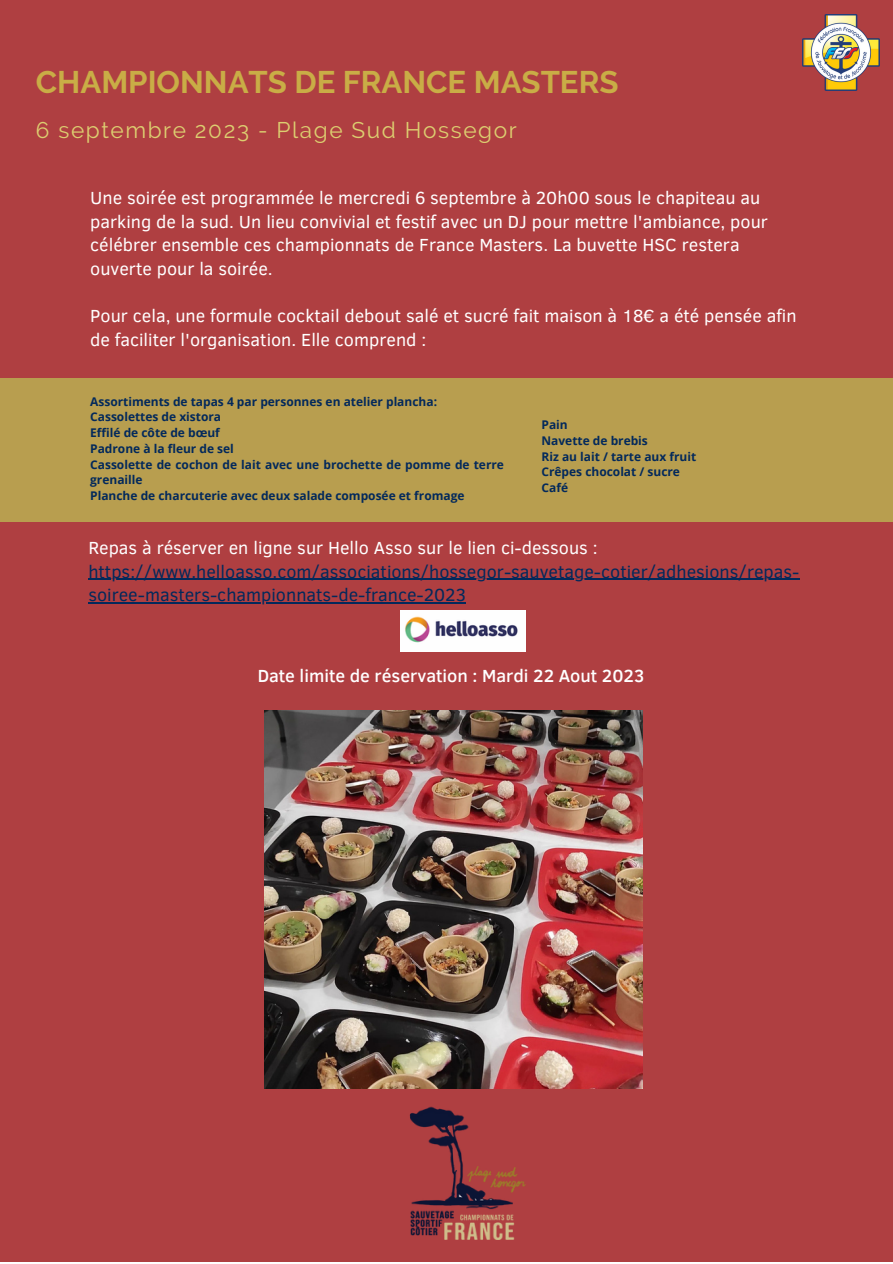
<style>
.page{position:relative;width:893px;height:1264px;background:#fff}
.page>*{position:absolute;margin:0;border:0;box-sizing:border-box;transform-origin:0 0}
.t1{font:700 31.2px "Raleway";color:#c9ad46}
.t2{font:22.65px "Raleway";letter-spacing:.07em;color:#dcce70}
.t3{font:18px/23.5px "Clear Sans";color:#fff}
.t4{font:18px/23.5px "Clear Sans";color:#03295b}
.t5{font:500 18px "Clear Sans";color:#fff}
.t6{font:700 12px/15.8px "Open Sans";color:#03295b}
</style>
<div class="page">
<div style="left:0;top:0;width:892px;height:1261px;background:#af3f41"></div>
<img style="left:409px;top:1106px;width:116px;height:132px">
<img style="left:802px;top:14px;width:77px;height:77px">
<div style="left:0;top:378px;width:892px;height:144px;background:#b89e4f"></div>
<img style="left:265px;top:710px;width:377px;height:378px">
<img style="left:401px;top:611px;width:124px;height:40px">
<hr style="left:88px;top:579px;width:711px;height:1px;background:#03295b">
<hr style="left:88px;top:602px;width:378px;height:1px;background:#03295b">
<p class="t1" style="left:36px;top:64px;width:584px">CHAMPIONNATS DE FRANCE MASTERS</p>
<p class="t2" style="left:36px;top:117px;width:482px">6 septembre 2023 - Plage Sud Hossegor</p>
<p class="t3" style="left:90px;top:185px;width:679px">Une soirée est programmée le mercredi 6 septembre à 20h00 sous le chapiteau au parking de la sud. Un lieu convivial et festif avec un DJ pour mettre l'ambiance, pour célébrer ensemble ces championnats de France Masters. La buvette HSC restera ouverte pour la soirée.</p>
<p class="t3" style="left:90px;top:303px;width:707px">Pour cela, une formule cocktail debout salé et sucré fait maison à 18€ a été pensée afin de faciliter l'organisation. Elle comprend :</p>
<p class="t6" style="left:90px;top:393px;width:348px">Assortiments de tapas 4 par personnes en atelier plancha:</p>
<p class="t6" style="left:90px;top:409px;width:132px">Cassolettes de xistora</p>
<p class="t6" style="left:90px;top:424px;width:131px">Effilé de côte de bœuf</p>
<p class="t6" style="left:90px;top:440px;width:145px">Padrone à la fleur de sel</p>
<p class="t6" style="left:90px;top:456px;width:415px">Cassolette de cochon de lait avec une brochette de pomme de terre grenaille</p>
<p class="t6" style="left:90px;top:487px;width:376px">Planche de charcuterie avec deux salade composée et fromage</p>
<p class="t6" style="left:541px;top:416px;width:28px">Pain</p>
<p class="t6" style="left:541px;top:432px;width:108px">Navette de brebis</p>
<p class="t6" style="left:541px;top:448px;width:156px">Riz au lait / tarte aux fruit</p>
<p class="t6" style="left:541px;top:464px;width:140px">Crêpes chocolat / sucre</p>
<p class="t6" style="left:541px;top:479px;width:28px">Café</p>
<p class="t3" style="left:88px;top:535px;width:510px">Repas à réserver en ligne sur Hello Asso sur le lien ci-dessous :</p>
<p class="t4" style="left:88px;top:558px;width:712px">https://www.helloasso.com/associations/hossegor-sauvetage-cotier/adhesions/repas&shy;soiree-masters-championnats-de-france-2023</p>
<p class="t5" style="left:258px;top:662px;width:388px">Date limite de réservation : Mardi 22 Aout 2023</p>
</div>
